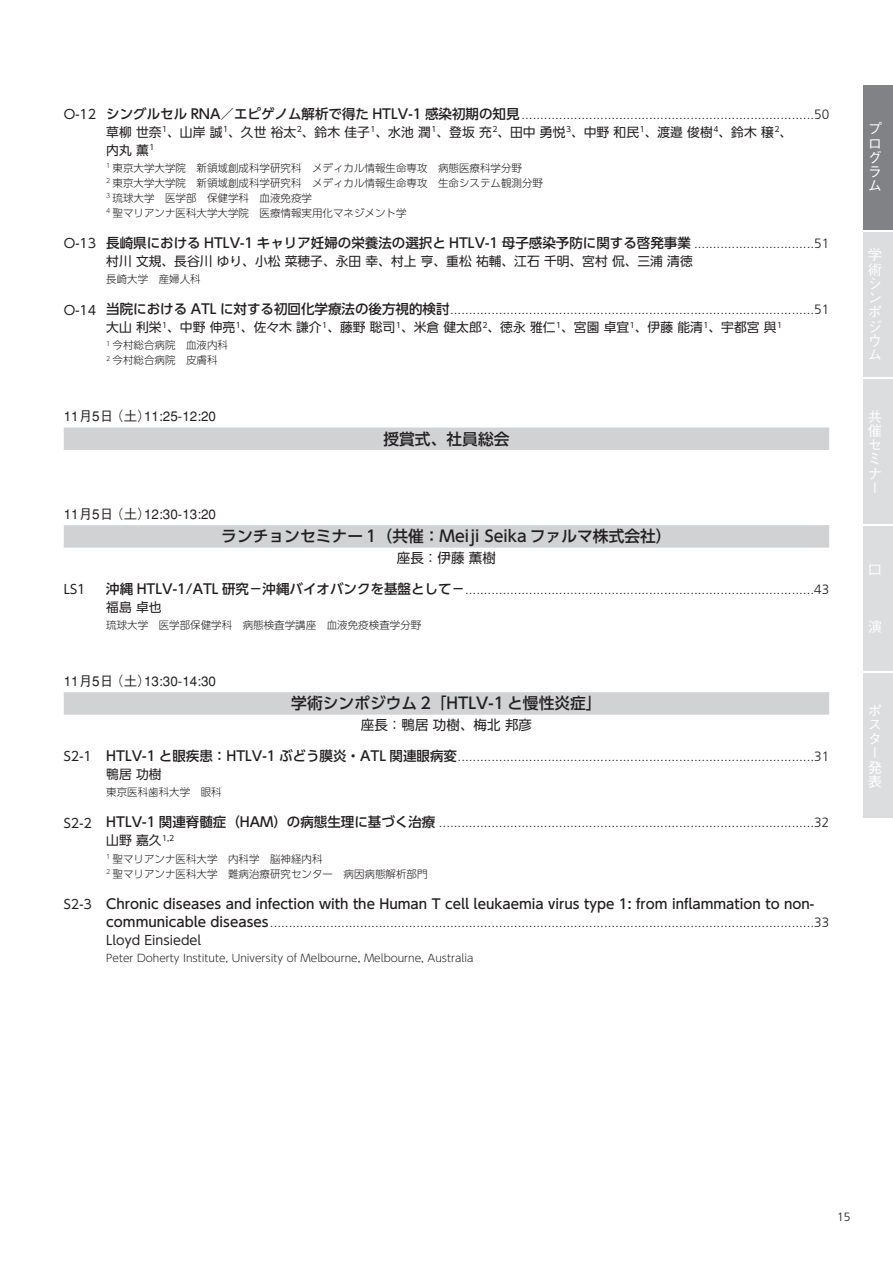
<style>
.page{position:relative;width:893px;height:1263px;background:#fff}
.page>*{position:absolute;margin:0;border:0;box-sizing:border-box;transform-origin:0 0}
.t1{font:500 15.75px "UD Shin Go Pro";color:#231f20}
.t2{font:500 14.25px/14.2px "Gothic BBB Pro";color:#fff;text-align:justify}
.t3{font:300 13.5px/18px "Frutiger LT Std";color:#231f20}
.t4{font:500 13.5px "UD Shin Go Pro";color:#231f20}
.t5{font:500 13.5px "Gothic BBB";color:#231f20}
.t6{font:13.5px "Shin Go Pro";color:#231f20}
.t7{font:12.75px/18px "UD Shin Go Pr 6 N";color:#231f20}
.t8{font:12.75px "UD Shin Go Pro";color:#231f20}
.t9{font:300 12px "Frutiger LT Std";color:#231f20}
.t10{font:300 10.5px/15px "UD Shin Go Pro";color:#231f20}
.s1{font-family:"UD Shin Go Pro";font-weight:500}
.s2{font-family:"Frutiger LT Std";font-weight:300}
</style>
<div class="page">
<div style="left:64px;top:427px;width:765px;height:23px;background:#d1d2d4"></div>
<div style="left:64px;top:525px;width:765px;height:23px;background:#d1d2d4"></div>
<div style="left:64px;top:692px;width:765px;height:23px;background:#d1d2d4"></div>
<div style="left:863px;top:85px;width:30px;height:145px;background:#808285"></div>
<div style="left:863px;top:380px;width:30px;height:144px;background:#dcdddf"></div>
<div style="left:863px;top:526px;width:30px;height:144px;background:#dcdddf"></div>
<div style="left:863px;top:674px;width:30px;height:144px;background:#dcdddf"></div>
<div style="left:863px;top:233px;width:30px;height:144px;background:#dcdddf"></div>
<p class="t8" style="left:64px;top:109px;width:34px">O-12</p>
<p class="t3" style="left:106px;top:105px;width:724px"><span class="s1">シングルセル RNA／エピゲノム解析で得た HTLV-1 感染初期の知見</span>..............................................................................50</p>
<p class="t7" style="left:106px;top:124px;width:687px">草柳 世奈<sup>1</sup>、山岸 誠<sup>1</sup>、久世 裕太<sup>2</sup>、鈴木 佳子<sup>1</sup>、水池 潤<sup>1</sup>、登坂 充<sup>2</sup>、田中 勇悦<sup>3</sup>、中野 和民<sup>1</sup>、渡邉 俊樹<sup>4</sup>、鈴木 穣<sup>2</sup>、内丸 薫<sup>1</sup></p>
<p class="t10" style="left:106px;top:162px;width:438px"><sup>1</sup> 東京大学大学院　新領域創成科学研究科　メディカル情報生命専攻　病態医療科学分野<br><sup>2</sup> 東京大学大学院　新領域創成科学研究科　メディカル情報生命専攻　生命システム観測分野<sup>3</sup> 琉球大学　医学部　保健学科　血液免疫学<br><sup>4</sup> 聖マリアンナ医科大学大学院　医療情報実用化マネジメント学</p>
<p class="t8" style="left:64px;top:239px;width:34px">O-13</p>
<p class="t4" style="left:106px;top:238px;width:724px">長崎県における HTLV-1 キャリア妊婦の栄養法の選択と HTLV-1 母子感染予防に関する啓発事業 <span class="s2">................................51</span></p>
<p class="t7" style="left:106px;top:254px;width:588px">村川 文規、長谷川 ゆり、小松 菜穂子、永田 幸、村上 亨、重松 祐輔、江石 千明、宮村 侃、三浦 清徳</p>
<p class="t10" style="left:106px;top:273px;width:96px">長崎大学　産婦人科</p>
<p class="t8" style="left:64px;top:305px;width:34px">O-14</p>
<p class="t3" style="left:106px;top:301px;width:724px"><span class="s1">当院における ATL に対する初回化学療法の後方視的検討</span>.................................................................................................51</p>
<p class="t7" style="left:106px;top:320px;width:677px">大山 利栄<sup>1</sup>、中野 伸亮<sup>1</sup>、佐々木 謙介<sup>1</sup>、藤野 聡司<sup>1</sup>、米倉 健太郎<sup>2</sup>、徳永 雅仁<sup>1</sup>、宮園 卓宜<sup>1</sup>、伊藤 能清<sup>1</sup>、宇都宮 與<sup>1</sup></p>
<p class="t10" style="left:106px;top:339px;width:123px"><sup>1</sup> 今村総合病院　血液内科<br><sup>2</sup> 今村総合病院　皮膚科</p>
<p class="t5" style="left:64px;top:411px;width:154px">11月5日 （土）11:25-12:20</p>
<p class="t5" style="left:64px;top:509px;width:154px">11月5日 （土）12:30-13:20</p>
<p class="t1" style="left:383px;top:433px;width:127px">授賞式、社員総会</p>
<p class="t1" style="left:221px;top:530px;width:452px">ランチョンセミナー 1（共催：Meiji Seika ファルマ株式会社）</p>
<p class="t6" style="left:397px;top:553px;width:100px">座長：伊藤 薫樹</p>
<p class="t8" style="left:64px;top:585px;width:23px">LS1</p>
<p class="t3" style="left:106px;top:580px;width:724px"><span class="s1">沖縄 HTLV-1/ATL 研究－沖縄バイオバンクを基盤として－</span>.............................................................................................43</p>
<p class="t7" style="left:106px;top:600px;width:57px">福島 卓也</p>
<p class="t10" style="left:106px;top:619px;width:316px">琉球大学　医学部保健学科　病態検査学講座　血液免疫検査学分野</p>
<p class="t5" style="left:64px;top:676px;width:154px">11月5日 （土）13:30-14:30</p>
<p class="t1" style="left:291px;top:697px;width:312px">学術シンポジウム 2「HTLV-1 と慢性炎症」</p>
<p class="t6" style="left:361px;top:720px;width:172px">座長：鴨居 功樹、梅北 邦彦</p>
<p class="t8" style="left:64px;top:752px;width:30px">S2-1</p>
<p class="t3" style="left:106px;top:747px;width:724px"><span class="s1">HTLV-1 と眼疾患：HTLV-1 ぶどう膜炎・ATL 関連眼病変</span>...............................................................................................31</p>
<p class="t7" style="left:106px;top:767px;width:57px">鴨居 功樹</p>
<p class="t10" style="left:106px;top:786px;width:117px">東京医科歯科大学　眼科</p>
<p class="t8" style="left:64px;top:818px;width:30px">S2-2</p>
<p class="t3" style="left:106px;top:814px;width:724px"><span class="s1">HTLV-1 関連脊髄症（HAM）の病態生理に基づく治療</span> ....................................................................................................32</p>
<p class="t7" style="left:106px;top:833px;width:70px">山野 嘉久<sup>1,2</sup></p>
<p class="t10" style="left:106px;top:852px;width:323px"><sup>1</sup> 聖マリアンナ医科大学　内科学　脳神経内科<br><sup>2</sup> 聖マリアンナ医科大学　難病治療研究センター　病因病態解析部門</p>
<p class="t8" style="left:64px;top:899px;width:30px">S2-3</p>
<p class="t3" style="left:106px;top:895px;width:724px"><span class="s1">Chronic diseases and infection with the Human T cell leukaemia virus type 1: from inflammation to non&shy;communicable diseases</span>.................................................................................................................................................33</p>
<p class="t7" style="left:106px;top:933px;width:96px">Lloyd Einsiedel</p>
<p class="t10" style="left:106px;top:952px;width:369px">Peter Doherty Institute, University of Melbourne, Melbourne, Australia</p>
<p class="t2" style="left:868px;top:124px;width:16px">プログラム</p>
<p class="t2" style="left:868px;top:250px;width:16px">学術シンポジウム</p>
<p class="t2" style="left:868px;top:411px;width:16px">共催セミナー</p>
<p class="t2" style="left:868px;top:565px;width:16px">口</p>
<p class="t2" style="left:868px;top:622px;width:16px">演</p>
<p class="t2" style="left:868px;top:705px;width:16px">ポスター発表</p>
<p class="t9" style="left:837px;top:1210px;width:15px">15</p>
</div>
